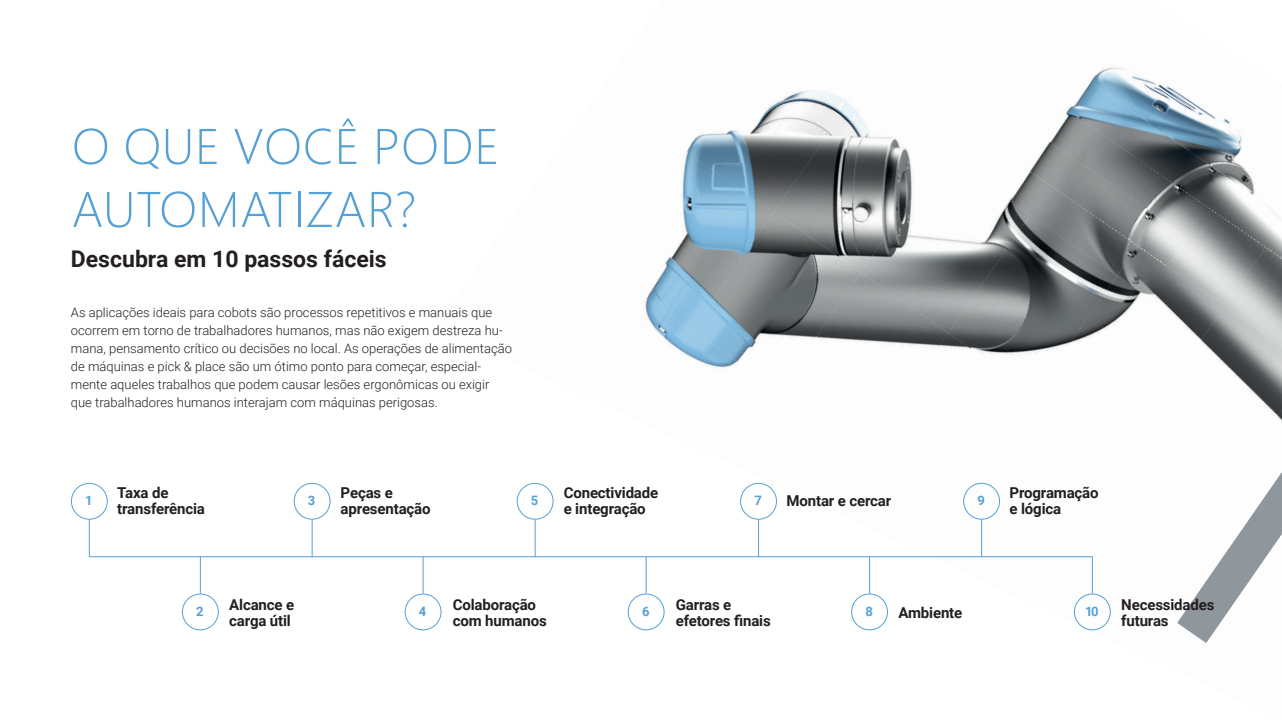
<style>
.page{position:relative;width:1282px;height:720px;background:#fff}
.page>*{position:absolute;margin:0;border:0;box-sizing:border-box;transform-origin:0 0}
.t1{font:300 50px/63px "Segoe UI";letter-spacing:.015em;color:#56a0d5}
.t2{font:700 23px "Roboto";color:#231f20}
.t3{font:700 15px/16px "Roboto";letter-spacing:-.01em;color:#231f20}
.t4{font:300 13px/18px "Roboto";color:#231f20}
.t5{font:700 13px "Roboto";color:#56a0d5}
</style>
<div class="page">
<img style="left:687px;top:90px;width:144px;height:61px">
<img style="left:664px;top:151px;width:109px;height:118px">
<img style="left:645px;top:269px;width:46px;height:61px">
<img style="left:1117px;top:215px;width:164px;height:31px">
<img style="left:773px;top:94px;width:136px;height:118px">
<img style="left:691px;top:212px;width:169px;height:118px">
<img style="left:655px;top:330px;width:123px;height:38px">
<img style="left:1030px;top:165px;width:246px;height:50px">
<img style="left:1034px;top:74px;width:242px;height:98px">
<img style="left:860px;top:154px;width:170px;height:118px">
<img style="left:778px;top:272px;width:169px;height:71px">
<img style="left:1097px;top:67px;width:179px;height:61px">
<img style="left:947px;top:215px;width:170px;height:138px">
<img style="left:866px;top:333px;width:169px;height:22px">
<img style="left:826px;top:557px;width:127px;height:42px">
<img style="left:1055px;top:246px;width:111px;height:107px">
<img style="left:1166px;top:237px;width:115px;height:69px">
<img style="left:1244px;top:247px;width:37px;height:56px">
<img style="left:1142px;top:306px;width:139px;height:104px">
<img style="left:1075px;top:572px;width:36px;height:59px">
<img style="left:1177px;top:473px;width:104px;height:170px">
<img style="left:1206px;top:534px;width:75px;height:109px">
<img style="left:1235px;top:596px;width:46px;height:47px">
<div style="left:71px;top:483px;width:37px;height:37px;border:1px solid #56a0d5;border-radius:50%"></div>
<div style="left:294px;top:483px;width:36px;height:37px;border:1px solid #56a0d5;border-radius:50%"></div>
<div style="left:516px;top:483px;width:37px;height:37px;border:1px solid #56a0d5;border-radius:50%"></div>
<div style="left:740px;top:483px;width:37px;height:37px;border:1px solid #56a0d5;border-radius:50%"></div>
<div style="left:963px;top:483px;width:36px;height:37px;border:1px solid #56a0d5;border-radius:50%"></div>
<div style="left:182px;top:594px;width:37px;height:36px;border:1px solid #56a0d5;border-radius:50%"></div>
<div style="left:404px;top:594px;width:37px;height:36px;border:1px solid #56a0d5;border-radius:50%"></div>
<div style="left:627px;top:594px;width:37px;height:36px;border:1px solid #56a0d5;border-radius:50%"></div>
<div style="left:851px;top:594px;width:37px;height:36px;border:1px solid #56a0d5;border-radius:50%"></div>
<div style="left:1073px;top:594px;width:37px;height:36px;border:1px solid #56a0d5;border-radius:50%"></div>
<hr style="left:89px;top:519px;width:1px;height:38px;background:#56a0d5">
<hr style="left:311px;top:519px;width:1px;height:38px;background:#56a0d5">
<hr style="left:534px;top:519px;width:1px;height:38px;background:#56a0d5">
<hr style="left:758px;top:519px;width:1px;height:38px;background:#56a0d5">
<hr style="left:981px;top:519px;width:1px;height:38px;background:#56a0d5">
<hr style="left:200px;top:557px;width:1px;height:37px;background:#56a0d5">
<hr style="left:422px;top:557px;width:1px;height:37px;background:#56a0d5">
<hr style="left:645px;top:557px;width:1px;height:37px;background:#56a0d5">
<hr style="left:869px;top:557px;width:1px;height:37px;background:#56a0d5">
<hr style="left:1091px;top:557px;width:1px;height:37px;background:#56a0d5">
<hr style="left:89px;top:556px;width:1003px;height:1px;background:#56a0d5">
<h1 class="t1" style="left:72px;top:110px;width:429px">O QUE VOCÊ PODE<br>AUTOMATIZAR?</h1>
<h2 class="t2" style="left:71px;top:243px;width:317px">Descubra em 10 passos fáceis</h2>
<p class="t4" style="left:71px;top:303px;width:442px">As aplicações ideais para cobots são processos repetitivos e manuais que ocorrem em torno de trabalhadores humanos, mas não exigem destreza hu&shy;mana, pensamento crítico ou decisões no local. As operações de alimentação de máquinas e pick &amp; place são um ótimo ponto para começar, especial&shy;mente aqueles trabalhos que podem causar lesões ergonômicas ou exigir que trabalhadores humanos interajam com máquinas perigosas.</p>
<p class="t3" style="left:117px;top:484px;width:89px">Taxa de transferência</p>
<p class="t5" style="left:308px;top:491px;width:9px">3</p>
<p class="t3" style="left:563px;top:484px;width:96px">Conectividade e integração</p>
<p class="t5" style="left:531px;top:491px;width:9px">5</p>
<p class="t5" style="left:754px;top:491px;width:9px">7</p>
<p class="t3" style="left:786px;top:492px;width:106px">Montar e cercar</p>
<p class="t3" style="left:1009px;top:484px;width:91px">Programação e lógica</p>
<p class="t5" style="left:85px;top:491px;width:9px">1</p>
<p class="t3" style="left:340px;top:484px;width:91px">Peças e apresentação</p>
<p class="t5" style="left:977px;top:491px;width:9px">9</p>
<p class="t5" style="left:196px;top:602px;width:9px">2</p>
<p class="t3" style="left:452px;top:596px;width:95px">Colaboração com humanos</p>
<p class="t3" style="left:229px;top:596px;width:66px">Alcance e carga útil</p>
<p class="t5" style="left:642px;top:602px;width:9px">6</p>
<p class="t5" style="left:865px;top:602px;width:9px">8</p>
<p class="t3" style="left:898px;top:604px;width:65px">Ambiente</p>
<p class="t3" style="left:1121px;top:596px;width:95px">Necessidades futuras</p>
<p class="t5" style="left:419px;top:602px;width:9px">4</p>
<p class="t3" style="left:675px;top:596px;width:96px">Garras e efetores finais</p>
<p class="t5" style="left:1085px;top:602px;width:15px">10</p>
</div>
